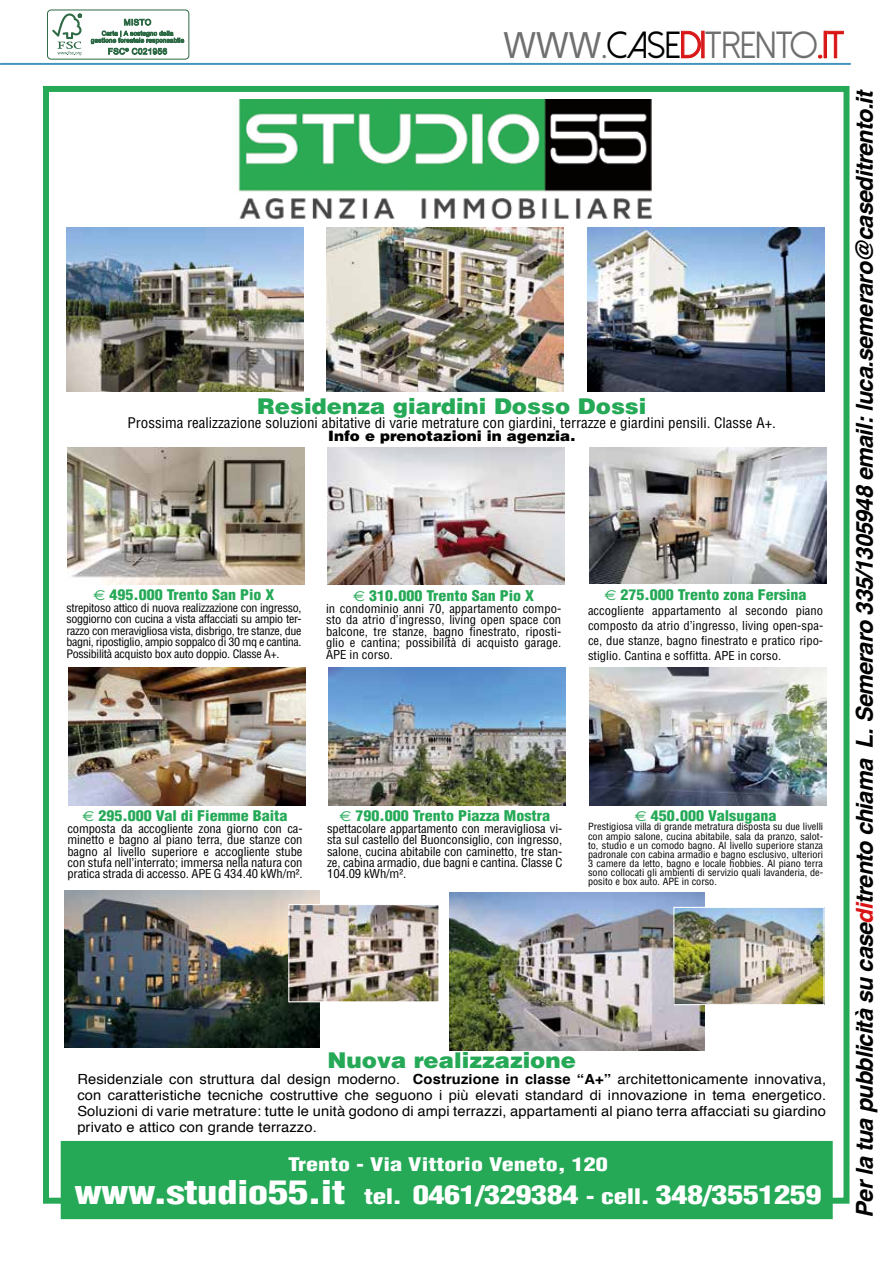
<style>
.page{position:relative;width:893px;height:1263px;background:#fff}
.page>*{position:absolute;margin:0;border:0;box-sizing:border-box;transform-origin:0 0}
.t1{font:37.65px "Dolce Vita";color:#706f6f;scale:.96 1}
.t2{font:900 condensed 31.95px "Helvetica";letter-spacing:-.04em;color:#fff;scale:1.29 1}
.t3{font:900 condensed 25.2px "Helvetica";letter-spacing:-.015em;color:#fff;scale:1.29 1}
.t4{font:italic 700 23.25px "Helvetica";color:#000}
.t5{font:900 21.75px "Helvetica";color:#25a957;scale:1.05 1}
.t6{font:900 condensed 18.3px "Helvetica";color:#fff;scale:1.31 1}
.t7{font:900 condensed 18.3px "Helvetica";letter-spacing:-.03em;color:#fff;scale:1.31 1}
.t8{font:900 condensed 14.4px "Helvetica";color:#25a957;scale:1.11 1}
.t9{font:condensed 14.25px "Helvetica";color:#000;scale:1.05 1}
.t10{font:900 14.25px "Helvetica";color:#000;scale:1.05 1}
.t11{font:13.95px/16px "Helvetica";letter-spacing:.01em;color:#000;text-align:justify;scale:1.05 1}
.t12{font:condensed 12px/11.4px "Helvetica";letter-spacing:-.005em;color:#000;text-align:justify;scale:1.05 1}
.t13{font:condensed 11.4px/11.4px "Helvetica";letter-spacing:-.025em;color:#000;text-align:justify;scale:1.05 1}
.t14{font:condensed 9.75px/9.1px "Helvetica";color:#000;text-align:justify;scale:1.05 1}
.s1{font-family:"Arial";font-size:36px}
.s2{font-size:36px}
.s3{color:#000}
.s4{color:#d91415}
.s5{font-size:30.15px;color:#d91415}
.s6{font-family:"Euro Sans";font-weight:400;font-stretch:normal}
.s7{font-weight:700}
.s8{font-size:31.95px}
.s9{font-size:20.85px}
.s10{font-size:25.2px}
</style>
<div class="page">
<hr style="left:0;top:63px;width:851px;height:2px;background:#4194bc">
<div style="left:47px;top:10px;width:142px;height:49px;border:1px solid #2e6a46;border-radius:4px"></div>
<svg style="left:52px;top:13px;width:30px;height:42px"></svg>
<svg style="left:91px;top:19px;width:93px;height:36px"></svg>
<div style="left:43px;top:86px;width:806px;height:1118px;border:6px solid #25a957"></div>
<img style="left:238px;top:100px;width:414px;height:120px">
<div style="left:61px;top:1141px;width:772px;height:78px;background:#25a957"></div>
<img style="left:68px;top:668px;width:238px;height:137px">
<img style="left:328px;top:668px;width:237px;height:137px">
<img style="left:589px;top:668px;width:237px;height:137px">
<img style="left:589px;top:447px;width:237px;height:136px">
<img style="left:327px;top:447px;width:237px;height:137px">
<img style="left:67px;top:447px;width:238px;height:137px">
<img style="left:450px;top:893px;width:255px;height:157px">
<img style="left:675px;top:909px;width:147px;height:94px">
<div style="left:673px;top:907px;width:151px;height:98px;border:1px solid #fff"></div>
<img style="left:65px;top:890px;width:255px;height:157px">
<img style="left:290px;top:906px;width:147px;height:94px">
<div style="left:288px;top:904px;width:151px;height:98px;border:1px solid #fff"></div>
<img style="left:327px;top:227px;width:237px;height:165px">
<img style="left:67px;top:227px;width:237px;height:165px">
<img style="left:587px;top:227px;width:237px;height:165px">
<h1 class="t1" style="left:503px;top:26px;width:356px"><span class="s1">WWW</span><span class="s2">.</span><span class="s3">CASE</span><span class="s4">DI</span>TRENTO<span class="s5">.</span><span class="s4">IT</span></h1>
<h3 class="t5" style="left:257px;top:392px;width:372px">Residenza giardini Dosso Dossi</h3>
<p class="t9" style="left:128px;top:413px;width:619px">Prossima realizzazione soluzioni abitative di varie metrature con giardini, terrazze e giardini pensili. Classe A+.</p>
<p class="t10" style="left:328px;top:427px;width:237px">Info e prenotazioni in agenzia.</p>
<p class="t8" style="left:93px;top:586px;width:165px"><span class="s6">€</span> 495.000 Trento San Pio X</p>
<p class="t13" style="left:66px;top:602px;width:225px">strepitoso attico di nuova realizzazione con ingresso, soggiorno con cucina a vista affacciati su ampio ter&shy;razzo con meravigliosa vista, disbrigo, tre stanze, due bagni, ripostiglio, ampio soppalco di 30 mq e cantina.<br>Possibilità acquisto box auto doppio. Classe A+.</p>
<p class="t8" style="left:353px;top:587px;width:165px"><span class="s6">€</span> 310.000 Trento San Pio X</p>
<p class="t12" style="left:326px;top:603px;width:225px">in condominio anni 70, appartamento compo&shy;sto da atrio d’ingresso, living open space con balcone, tre stanze, bagno finestrato, riposti&shy;glio e cantina; possibilità di acquisto garage.<br>APE in corso.</p>
<p class="t8" style="left:605px;top:586px;width:183px"><span class="s6">€</span> 275.000 Trento zona Fersina</p>
<p class="t12" style="left:588px;top:603px;width:225px;line-height:14.9px">accogliente appartamento al secondo piano composto da atrio d’ingresso, living open-spa&shy;ce, due stanze, bagno finestrato e pratico ripo&shy;stiglio. Cantina e soffitta. APE in corso.</p>
<p class="t8" style="left:82px;top:807px;width:186px"><span class="s6">€</span> 295.000 Val di Fiemme Baita</p>
<p class="t12" style="left:67px;top:822px;width:225px">composta da accogliente zona giorno con ca&shy;minetto e bagno al piano terra, due stanze con bagno al livello superiore e accogliente stube con stufa nell’interrato; immersa nella natura con pratica strada di accesso. APE G 434.40 kWh/m².</p>
<p class="t8" style="left:339px;top:807px;width:191px"><span class="s6">€</span> 790.000 Trento Piazza Mostra</p>
<p class="t12" style="left:327px;top:822px;width:225px">spettacolare appartamento con meravigliosa vi&shy;sta sul castello del Buonconsiglio, con ingresso, salone, cucina abitabile con caminetto, tre stan&shy;ze, cabina armadio, due bagni e cantina. Classe C 104.09 kWh/m².</p>
<p class="t8" style="left:635px;top:807px;width:129px"><span class="s6">€</span> 450.000 Valsugana</p>
<p class="t14" style="left:588px;top:822px;width:225px">Prestigiosa villa di grande metratura disposta su due livelli con ampio salone, cucina abitabile, sala da pranzo, salot&shy;to, studio e un comodo bagno. Al livello superiore stanza padronale con cabina armadio e bagno esclusivo, ulteriori 3 camere da letto, bagno e locale hobbies. Al piano terra sono collocati gli ambienti di servizio quali lavanderia, de&shy;posito e box auto. APE in corso.</p>
<h3 class="t5" style="left:327px;top:1046px;width:238px">Nuova realizzazione</h3>
<p class="t11" style="left:77px;top:1071px;width:715px">Residenziale con struttura dal design moderno. <span class="s7">Costruzione in classe “A+”</span> architettonicamente innovativa, con caratteristiche tecniche costruttive che seguono i più elevati standard di innovazione in tema energetico.<br>Soluzioni di varie metrature: tutte le unità godono di ampi terrazzi, appartamenti al piano terra affacciati su giardino privato e attico con grande terrazzo.</p>
<h3 class="t7" style="left:299px;top:1151px;width:83px">Trento - Via</h3>
<h3 class="t7" style="left:461px;top:1151px;width:104px">io Veneto, 120</h3>
<h3 class="t3" style="left:74px;top:1178px;width:581px"><span class="s8">www.studio55.it</span> <span class="s9">tel.</span> 0461/329384 <span class="s9">- cell.</span> 348/3551259</h3>
<h3 class="t6" style="left:288px;top:1152px;width:246px">Trento - Via Vittorio Veneto, 120</h3>
<h2 class="t2" style="left:149px;top:1172px;width:410px">.studio55.tn.it <span class="s9">tel.</span> <span class="s10">0461/ 0 270</span> <span class="s9">- ce l.</span> <span class="s10">3</span></h2>
<h3 class="t3" style="left:786px;top:1178px;width:26px">59</h3>
<h3 class="t4" style="left:845px;top:1217px;width:1130px;rotate:-90deg">Per la tua pubblicità su case<span class="s4">di</span>trento chiama L. Semeraro 335/1305948 email: luca.semeraro@caseditrento.it</h3>
</div>
